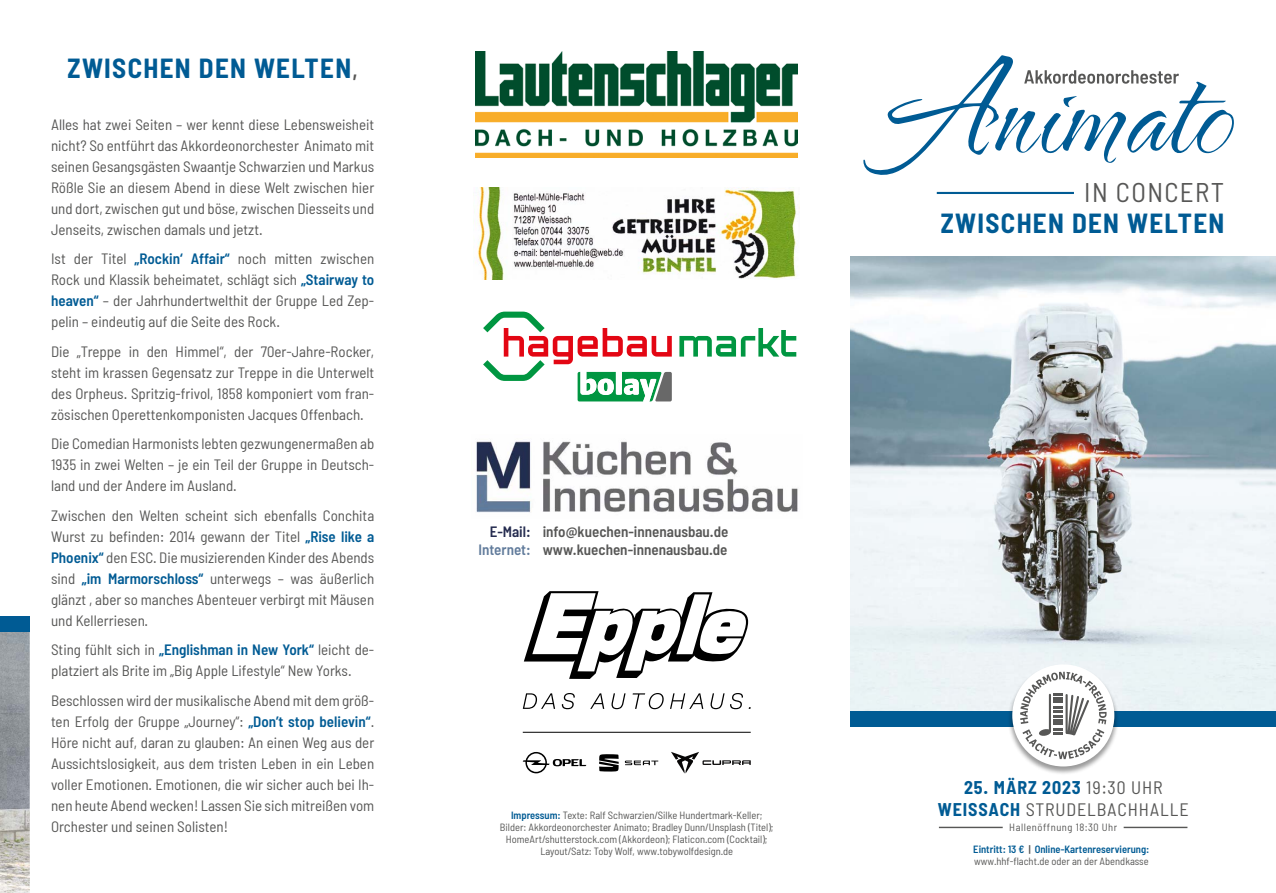
<style>
.page{position:relative;width:1276px;height:893px;background:#fff}
.page>*{position:absolute;margin:0;border:0;box-sizing:border-box;transform-origin:0 0}
.t1{font:700 semi-condensed 27px "Barlow";letter-spacing:.05em;color:#005b94}
.t2{font:semi-condensed 27px "Barlow";letter-spacing:.05em;color:#575756}
.t3{font:semi-condensed 18px/21.6px "Barlow";letter-spacing:.05em;color:#575756;text-align:center}
.t4{font:semi-condensed 15px/21px "Barlow";color:#575756;text-align:justify}
.t5{font:600 semi-condensed 15px/18px "Barlow";color:#575756;text-align:right}
.t6{font:semi-condensed 10.5px/12px "Barlow";color:#575756;text-align:center}
.t7{font:600 semi-condensed 10.5px/21.6px "Barlow";color:#005b94;text-align:center}
.s1{font-weight:600;font-size:22.5px;color:#575756}
.s2{font-weight:600;color:#005b94}
.s3{color:#252c50}
.s4{color:#627c9c}
.s5{font-weight:700;color:#005b94}
.s6{font-weight:400;color:#575756}
.s7{color:#575756}
</style>
<div class="page">
<svg style="left:679px;top:328px;width:117px;height:29px"></svg>
<svg style="left:483px;top:312px;width:189px;height:89px"></svg>
<img style="left:850px;top:256px;width:426px;height:455px">
<div style="left:850px;top:711px;width:426px;height:15px;background:#005b94"></div>
<div style="left:1007px;top:664px;width:112px;height:111px;background:#000;opacity:.4"></div>
<div style="left:1012px;top:664px;width:102px;height:102px;background:#fff;border-radius:50%"></div>
<svg style="left:1020px;top:672px;width:86px;height:87px"></svg>
<hr style="left:939px;top:827px;width:63px;height:1px;background:#575756">
<hr style="left:1123px;top:827px;width:64px;height:1px;background:#575756">
<img style="left:476px;top:51px;width:321px;height:107px">
<img style="left:475px;top:188px;width:324px;height:91px">
<hr style="left:523px;top:732px;width:228px;height:1px;background:#000">
<svg style="left:524px;top:591px;width:224px;height:88px"></svg>
<svg style="left:523px;top:693px;width:228px;height:16px"></svg>
<svg style="left:599px;top:754px;width:19px;height:18px"></svg>
<svg style="left:625px;top:761px;width:33px;height:4px"></svg>
<svg style="left:523px;top:752px;width:63px;height:21px"></svg>
<svg style="left:671px;top:752px;width:80px;height:21px"></svg>
<img style="left:476px;top:441px;width:322px;height:72px">
<svg style="left:863px;top:55px;width:371px;height:120px"></svg>
<hr style="left:936px;top:192px;width:138px;height:2px;background:#005b94">
<svg style="left:0;top:632px;width:30px;height:261px;background:#a4a6a8"></svg>
<div style="left:0;top:616px;width:30px;height:16px;background:#005b94"></div>
<h1 class="t1" style="left:68px;top:52px;width:292px">ZWISCHEN DEN WELTEN<span class="s1">,</span></h1>
<p class="t4" style="left:51px;top:113px;width:325px">Alles hat zwei Seiten – wer kennt diese Lebensweisheit nicht? So entführt das Akkordeonorchester Animato mit seinen Gesangsgästen Swaantje Schwarzien und Markus Rößle Sie an diesem Abend in diese Welt zwischen hier und dort, zwischen gut und böse, zwischen Diesseits und Jenseits, zwischen damals und jetzt.</p>
<p class="t4" style="left:51px;top:248px;width:325px">Ist der Titel <span class="s2">„Rockin‘ Affair“</span> noch mitten zwischen Rock und Klassik beheimatet, schlägt sich <span class="s2">„Stairway to heaven“</span> – der Jahrhundertwelthit der Gruppe Led Zep&shy;pelin – eindeutig auf die Seite des Rock.</p>
<p class="t4" style="left:51px;top:340px;width:325px">Die „Treppe in den Himmel“, der 70er-Jahre-Rocker, steht im krassen Gegensatz zur Treppe in die Unterwelt des Orpheus. Spritzig-frivol, 1858 komponiert vom fran&shy;zösischen Operettenkomponisten Jacques Offenbach.</p>
<p class="t4" style="left:51px;top:433px;width:325px">Die Comedian Harmonists lebten gezwungenermaßen ab 1935 in zwei Welten – je ein Teil der Gruppe in Deutsch&shy;land und der Andere im Ausland.</p>
<p class="t4" style="left:51px;top:504px;width:325px">Zwischen den Welten scheint sich ebenfalls Conchita Wurst zu befinden: 2014 gewann der Titel <span class="s2">„Rise like a Phoenix“</span> den ESC. Die musizierenden Kinder des Abends sind <span class="s2">„im Marmorschloss“</span> unterwegs – was äußerlich glänzt , aber so manches Abenteuer verbirgt mit Mäusen und Kellerriesen.</p>
<p class="t4" style="left:51px;top:639px;width:325px">Sting fühlt sich in <span class="s2">„Englishman in New York“</span> leicht de&shy;platziert als Brite im „Big Apple Lifestyle“ New Yorks.</p>
<p class="t4" style="left:51px;top:689px;width:325px">Beschlossen wird der musikalische Abend mit dem größ&shy;ten Erfolg der Gruppe „Journey“: <span class="s2">„Don’t stop believin“</span>.<br>Höre nicht auf, daran zu glauben: An einen Weg aus der Aussichtslosigkeit, aus dem tristen Leben in ein Leben voller Emotionen. Emotionen, die wir sicher auch bei Ih&shy;nen heute Abend wecken! Lassen Sie sich mitreißen vom Orchester und seinen Solisten!</p>
<p class="t5" style="left:478px;top:522px;width:251px"><span class="s3">E-Mail:</span> info@kuechen-innenausbau.de<br><span class="s4">Internet:</span> www.kuechen-innenausbau.de</p>
<p class="t6" style="left:500px;top:809px;width:275px"><span class="s2">Impressum:</span> Texte: Ralf Schwarzien/Silke Hundertmark-Keller; Bilder: Akkordeonorchester Animato; Bradley Dunn/Unsplash (Titel); HomeArt/shutterstock.com (Akkordeon); Flaticon.com (Cocktail); Layout/Satz: Toby Wolf, www.tobywolfdesign.de</p>
<h1 class="t2" style="left:1084px;top:176px;width:141px">IN CONCERT</h1>
<h1 class="t1" style="left:940px;top:206px;width:285px">ZWISCHEN DEN WELTEN</h1>
<p class="t3" style="left:938px;top:777px;width:252px"><span class="s5">25. MÄRZ 2023</span> 19:30 UHR<br><span class="s5">WEISSACH</span> STRUDELBACHHALLE</p>
<p class="t7" style="left:973px;top:816px;width:178px"><span class="s6">Hallenöffnung 18:30 Uhr<br></span>Eintritt: 13 € <span class="s7">|</span> Online-Kartenreservierung:</p>
<p class="t6" style="left:974px;top:854px;width:176px">www.hhf-flacht.de oder an der Abendkasse</p>
</div>
